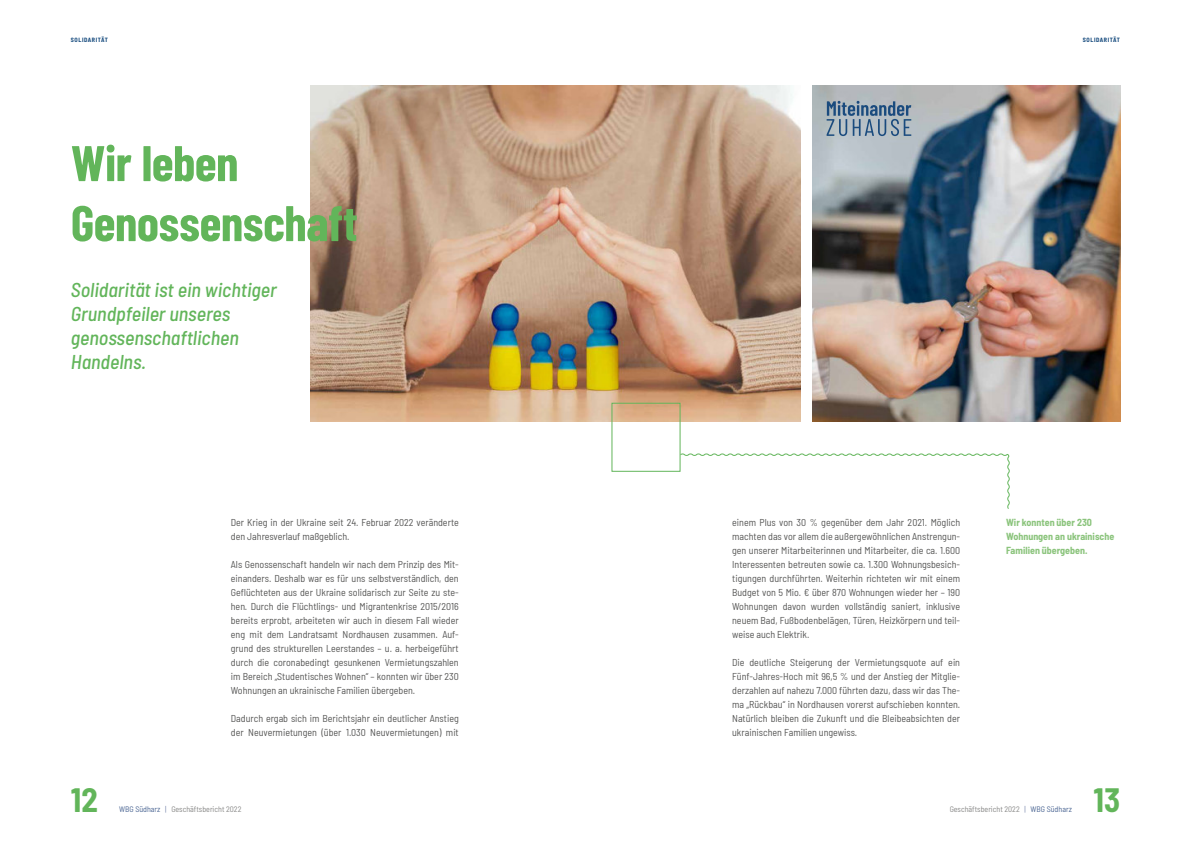
<style>
.page{position:relative;width:1191px;height:842px;background:#fff}
.page>*{position:absolute;margin:0;border:0;box-sizing:border-box;transform-origin:0 0}
.t1{font:700 50px/60px "Barlow Condensed";letter-spacing:-.01em;color:#62b55a}
.t2{font:700 semi-condensed 33px "Barlow";color:#62b55a}
.t3{font:italic 500 semi-condensed 20px/24px "Barlow";color:#62b55a}
.t4{font:semi-condensed 10px/14px "Barlow";color:#575756;text-align:justify}
.t5{font:700 semi-condensed 10px/14px "Barlow";color:#8bc47c}
.t6{font:semi-condensed 8px "Barlow";color:#878786}
.t7{font:700 semi-condensed 6px "Barlow";letter-spacing:.1em;color:#154a7d}
.s1{color:#496492}
.s2{color:#7785ab}
</style>
<div class="page">
<img style="left:311px;top:85px;width:489px;height:336px">
<img style="left:812px;top:85px;width:308px;height:336px">
<div style="left:611px;top:403px;width:69px;height:69px;border:1px solid #62b55a"></div>
<svg style="left:826px;top:101px;width:85px;height:35px;background:#8399ac"></svg>
<svg style="left:680px;top:453px;width:330px;height:56px"></svg>
<p class="t7" style="left:71px;top:37px;width:39px">SOLIDARITÄT</p>
<p class="t7" style="left:1083px;top:37px;width:39px">SOLIDARITÄT</p>
<h1 class="t1" style="left:71px;top:138px;width:288px">Wir leben<br>Genossenschaft</h1>
<h3 class="t3" style="left:71px;top:280px;width:207px">Solidarität ist ein wichtiger<br>Grundpfeiler unseres genossenschaftlichen<br>Handelns.</h3>
<p class="t4" style="left:231px;top:516px;width:229px">Der Krieg in der Ukraine seit 24. Februar 2022 veränderte den Jahresverlauf maßgeblich.</p>
<p class="t4" style="left:231px;top:558px;width:229px">Als Genossenschaft handeln wir nach dem Prinzip des Mit&shy;einanders. Deshalb war es für uns selbstverständlich, den Geflüchteten aus der Ukraine solidarisch zur Seite zu ste&shy;hen. Durch die Flüchtlings- und Migrantenkrise 2015/2016 bereits erprobt, arbeiteten wir auch in diesem Fall wieder eng mit dem Landratsamt Nordhausen zusammen. Auf&shy;grund des strukturellen Leerstandes – u. a. herbeigeführt durch die coronabedingt gesunkenen Vermietungszahlen im Bereich „Studentisches Wohnen“ – konnten wir über 230<br>Wohnungen an ukrainische Familien übergeben.</p>
<p class="t4" style="left:231px;top:712px;width:229px">Dadurch ergab sich im Berichtsjahr ein deutlicher Anstieg der Neuvermietungen (über 1.030 Neuvermietungen) mit</p>
<p class="t4" style="left:732px;top:516px;width:229px">einem Plus von 30 % gegenüber dem Jahr 2021. Möglich machten das vor allem die außergewöhnlichen Anstrengun&shy;gen unserer Mitarbeiterinnen und Mitarbeiter, die ca. 1.600<br>Interessenten betreuten sowie ca. 1.300 Wohnungsbesich&shy;tigungen durchführten. Weiterhin richteten wir mit einem Budget von 5 Mio. € über 870 Wohnungen wieder her – 190<br>Wohnungen davon wurden vollständig saniert, inklusive neuem Bad, Fußbodenbelägen, Türen, Heizkörpern und teil&shy;weise auch Elektrik.</p>
<p class="t4" style="left:732px;top:656px;width:229px">Die deutliche Steigerung der Vermietungsquote auf ein Fünf-Jahres-Hoch mit 96,5 % und der Anstieg der Mitglie&shy;derzahlen auf nahezu 7.000 führten dazu, dass wir das The&shy;ma „Rückbau“ in Nordhausen vorerst aufschieben konnten.<br>Natürlich bleiben die Zukunft und die Bleibeabsichten der ukrainischen Familien ungewiss.</p>
<p class="t5" style="left:1006px;top:516px;width:110px">Wir konnten über 230<br>Wohnungen an ukrainische<br>Familien übergeben.</p>
<h2 class="t2" style="left:71px;top:787px;width:29px">12</h2>
<h2 class="t2" style="left:1093px;top:787px;width:28px">13</h2>
<p class="t6" style="left:119px;top:805px;width:124px"><span class="s1">WBG Südharz</span> <span class="s2">|</span> Geschäftsbericht 2022</p>
<p class="t6" style="left:949px;top:805px;width:124px">Geschäftsbericht 2022 <span class="s2">|</span> <span class="s1">WBG Südharz</span></p>
</div>
